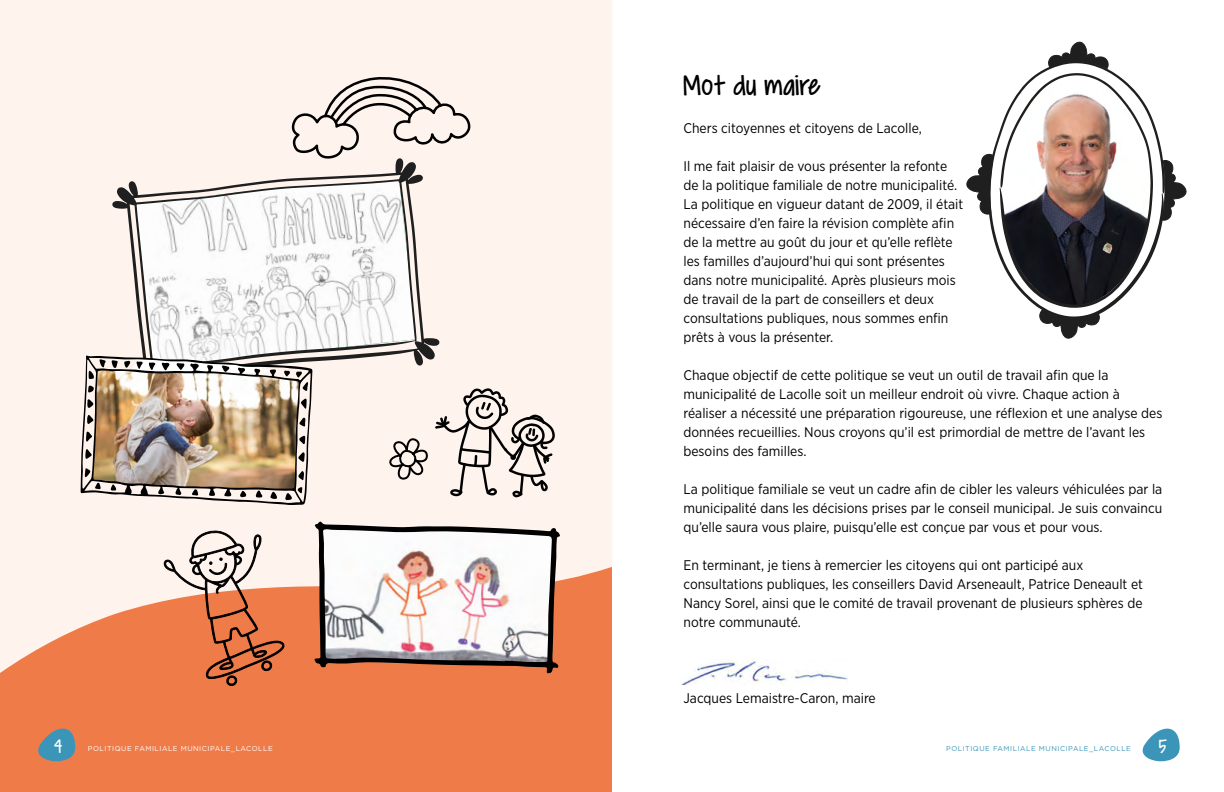
<style>
.page{position:relative;width:1224px;height:792px;background:#fff}
.page>*{position:absolute;margin:0;border:0;box-sizing:border-box;transform-origin:0 0}
.t1{font:32px "Covered By Your Grace";letter-spacing:.01em;color:#000}
.t2{font:22px "Covered By Your Grace";color:#fff}
.t3{font:14px/19px "Gotham Narrow";color:#000}
.t4{font:7px "Gotham";letter-spacing:.075em;color:#fff}
.t5{font:7px "Gotham";letter-spacing:.075em;color:#3b95b8}
</style>
<div class="page">
<svg style="left:1142px;top:729px;width:38px;height:32px"></svg>
<div style="left:0;top:556px;width:612px;height:236px;background:#ef7b49"></div>
<svg style="left:38px;top:729px;width:37px;height:32px"></svg>
<div style="left:0;top:0;width:612px;height:673px;background:#fef3ed"></div>
<svg style="left:112px;top:158px;width:327px;height:235px"></svg>
<svg style="left:288px;top:73px;width:182px;height:85px;background:#dbd2cd"></svg>
<svg style="left:387px;top:388px;width:168px;height:109px;background:#d6cdc8"></svg>
<svg style="left:163px;top:530px;width:122px;height:156px"></svg>
<svg style="left:314px;top:521px;width:246px;height:152px"></svg>
<img style="left:81px;top:355px;width:231px;height:150px">
<svg style="left:966px;top:41px;width:221px;height:298px"></svg>
<img style="left:680px;top:660px;width:168px;height:25px">
<h1 class="t1" style="left:684px;top:71px;width:139px">Mot du maire</h1>
<p class="t3" style="left:684px;top:119px;width:240px">Chers citoyennes et citoyens de Lacolle,</p>
<p class="t3" style="left:684px;top:157px;width:281px">Il me fait plaisir de vous présenter la refonte de la politique familiale de notre municipalité.<br>La politique en vigueur datant de 2009, il était nécessaire d’en faire la révision complète afin de la mettre au goût du jour et qu’elle reflète les familles d’aujourd’hui qui sont présentes dans notre municipalité. Après plusieurs mois de travail de la part de conseillers et deux consultations publiques, nous sommes enfin prêts à vous la présenter.</p>
<p class="t3" style="left:684px;top:366px;width:480px">Chaque objectif de cette politique se veut un outil de travail afin que la municipalité de Lacolle soit un meilleur endroit où vivre. Chaque action à réaliser a nécessité une préparation rigoureuse, une réflexion et une analyse des données recueillies. Nous croyons qu’il est primordial de mettre de l’avant les besoins des familles.</p>
<p class="t3" style="left:684px;top:480px;width:480px;text-align:justify">La politique familiale se veut un cadre afin de cibler les valeurs véhiculées par la municipalité dans les décisions prises par le conseil municipal. Je suis convaincu qu’elle saura vous plaire, puisqu’elle est conçue par vous et pour vous.</p>
<p class="t3" style="left:684px;top:556px;width:461px">En terminant, je tiens à remercier les citoyens qui ont participé aux consultations publiques, les conseillers David Arseneault, Patrice Deneault et Nancy Sorel, ainsi que le comité de travail provenant de plusieurs sphères de notre communauté.</p>
<p class="t3" style="left:684px;top:689px;width:194px">Jacques Lemaistre-Caron, maire</p>
<h2 class="t2" style="left:54px;top:736px;width:10px">4</h2>
<p class="t4" style="left:88px;top:745px;width:186px">POLITIQUE FAMILIALE MUNICIPALE_LACOLLE</p>
<p class="t5" style="left:946px;top:745px;width:186px">POLITIQUE FAMILIALE MUNICIPALE_LACOLLE</p>
<h2 class="t2" style="left:1159px;top:736px;width:10px">5</h2>
</div>
